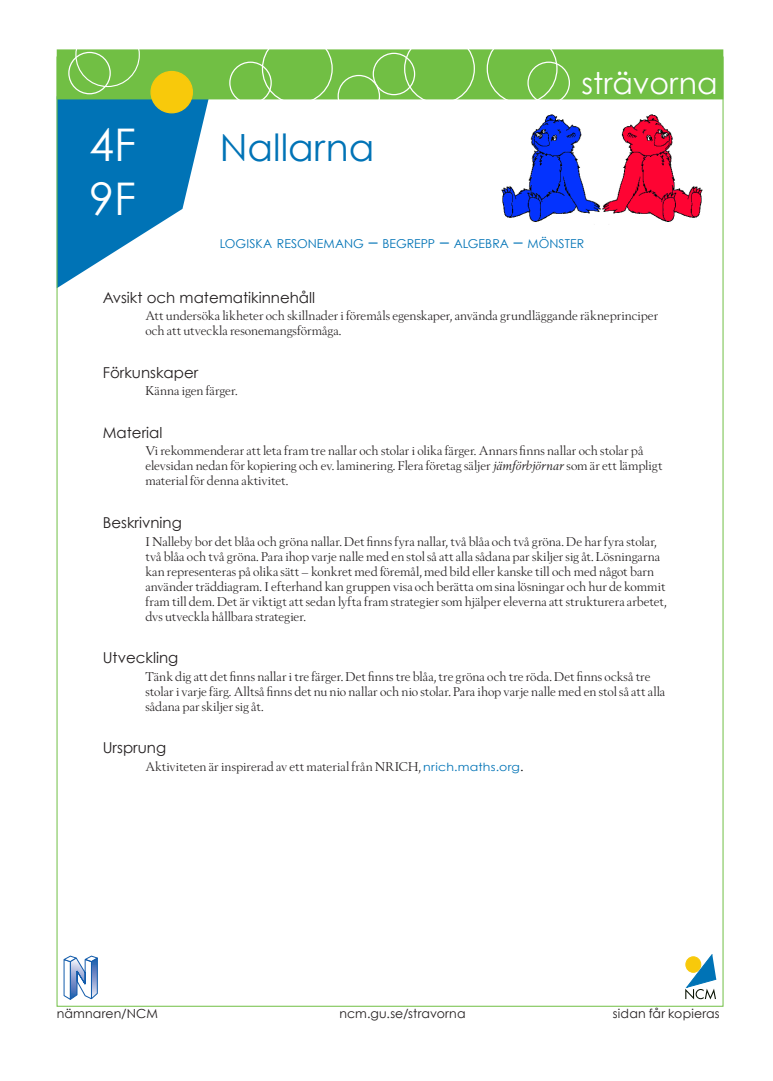
<style>
.page{position:relative;width:773px;height:1081px;background:#fff}
.page>*{position:absolute;margin:0;border:0;box-sizing:border-box;transform-origin:0 0}
.t1{font:45px/54px "Century Gothic";color:#fff}
.t2{font:37.5px "Century Gothic";color:#0073b6}
.t3{font:30px "Century Gothic";color:#fff}
.t4{font:15px "Century Gothic";color:#231f20}
.t5{font:12.5px/15px "Berling Nova Display Pro";letter-spacing:.005em;color:#231f20}
.t6{font:12.5px "Century Gothic";letter-spacing:.015em;color:#231f20}
.t7{font:12.25px "Century Gothic";letter-spacing:.005em;color:#0073b6}
.s1{font-size:17.5px}
.s2{font-style:italic}
.s3{font-family:"Century Gothic";font-size:11.25px;color:#0073b6}
.s4{font-family:"Century Gothic";font-size:11.25px;color:#000405}
</style>
<div class="page">
<svg style="left:685px;top:954px;width:31px;height:45px"></svg>
<svg style="left:64px;top:956px;width:34px;height:43px"></svg>
<svg style="left:59px;top:99px;width:150px;height:188px"></svg>
<div style="left:57px;top:49px;width:666px;height:50px;background:#71bf44"></div>
<div style="left:75px;top:23px;width:65px;height:64px;border:1px solid #fff;border-radius:50%"></div>
<div style="left:68px;top:52px;width:43px;height:42px;border:1px solid #fff;border-radius:50%"></div>
<div style="left:229px;top:62px;width:43px;height:42px;border:1px solid #fff;border-radius:50%"></div>
<div style="left:262px;top:33px;width:71px;height:71px;border:1px solid #fff;border-radius:50%"></div>
<div style="left:337px;top:75px;width:43px;height:42px;border:1px solid #fff;border-radius:50%"></div>
<div style="left:372px;top:53px;width:43px;height:42px;border:1px solid #fff;border-radius:50%"></div>
<div style="left:404px;top:33px;width:71px;height:71px;border:1px solid #fff;border-radius:50%"></div>
<div style="left:486px;top:33px;width:71px;height:71px;border:1px solid #fff;border-radius:50%"></div>
<div style="left:527px;top:62px;width:43px;height:42px;border:1px solid #fff;border-radius:50%"></div>
<div style="left:151px;top:71px;width:41px;height:42px;background:#f8c90b;border-radius:50%"></div>
<div style="left:150px;top:71px;width:43px;height:42px;border:1px solid #f8c90b;border-radius:50%"></div>
<img style="left:501px;top:114px;width:201px;height:108px">
<h3 class="t3" style="left:581px;top:65px;width:138px">strävorna</h3>
<h1 class="t1" style="left:89px;top:117px;width:48px">4F<br>9F</h1>
<h2 class="t2" style="left:220px;top:125px;width:156px">Nallarna</h2>
<p class="t7" style="left:220px;top:237px;width:366px">LOGISKA RESONEMANG <span class="s1">–</span> BEGREPP <span class="s1">–</span> ALGEBRA <span class="s1">–</span> MÖNSTER</p>
<p class="t4" style="left:103px;top:288px;width:214px">Avsikt och matematikinnehåll</p>
<p class="t5" style="left:145px;top:308px;width:514px">Att undersöka likheter och skillnader i föremåls egenskaper, använda grundläggande räkneprinciper och att utveckla resonemangsförmåga.</p>
<p class="t4" style="left:103px;top:363px;width:97px">Förkunskaper</p>
<p class="t5" style="left:145px;top:383px;width:94px">Känna igen färger.</p>
<p class="t4" style="left:103px;top:423px;width:61px">Material</p>
<p class="t5" style="left:145px;top:443px;width:518px">Vi rekommenderar att leta fram tre nallar och stolar i olika färger. Annars finns nallar och stolar på elevsidan nedan för kopiering och ev. laminering. Flera företag säljer <span class="s2">jämförbjörnar</span> som är ett lämpligt material för denna aktivitet.</p>
<p class="t4" style="left:103px;top:513px;width:80px">Beskrivning</p>
<p class="t5" style="left:145px;top:533px;width:522px">I Nalleby bor det blåa och gröna nallar. Det finns fyra nallar, två blåa och två gröna. De har fyra stolar, två blåa och två gröna. Para ihop varje nalle med en stol så att alla sådana par skiljer sig åt. Lösningarna kan representeras på olika sätt – konkret med föremål, med bild eller kanske till och med något barn använder träddiagram. I efterhand kan gruppen visa och berätta om sina lösningar och hur de kommit fram till dem. Det är viktigt att sedan lyfta fram strategier som hjälper eleverna att strukturera arbetet, dvs utveckla hållbara strategier.</p>
<p class="t4" style="left:103px;top:648px;width:77px">Utveckling</p>
<p class="t5" style="left:145px;top:668px;width:521px">Tänk dig att det finns nallar i tre färger. Det finns tre blåa, tre gröna och tre röda. Det finns också tre stolar i varje färg. Alltså finns det nu nio nallar och nio stolar. Para ihop varje nalle med en stol så att alla sådana par skiljer sig åt.</p>
<p class="t4" style="left:103px;top:738px;width:65px">Ursprung</p>
<p class="t5" style="left:145px;top:758px;width:379px">Aktiviteten är inspirerad av ett material från NRICH, <span class="s3">nrich.maths.org</span><span class="s4">.</span></p>
<p class="t6" style="left:57px;top:1006px;width:103px">nämnaren/NCM</p>
<p class="t6" style="left:339px;top:1006px;width:128px">ncm.gu.se/stravorna</p>
<p class="t6" style="left:613px;top:1006px;width:108px">sidan får kopieras</p>
</div>
